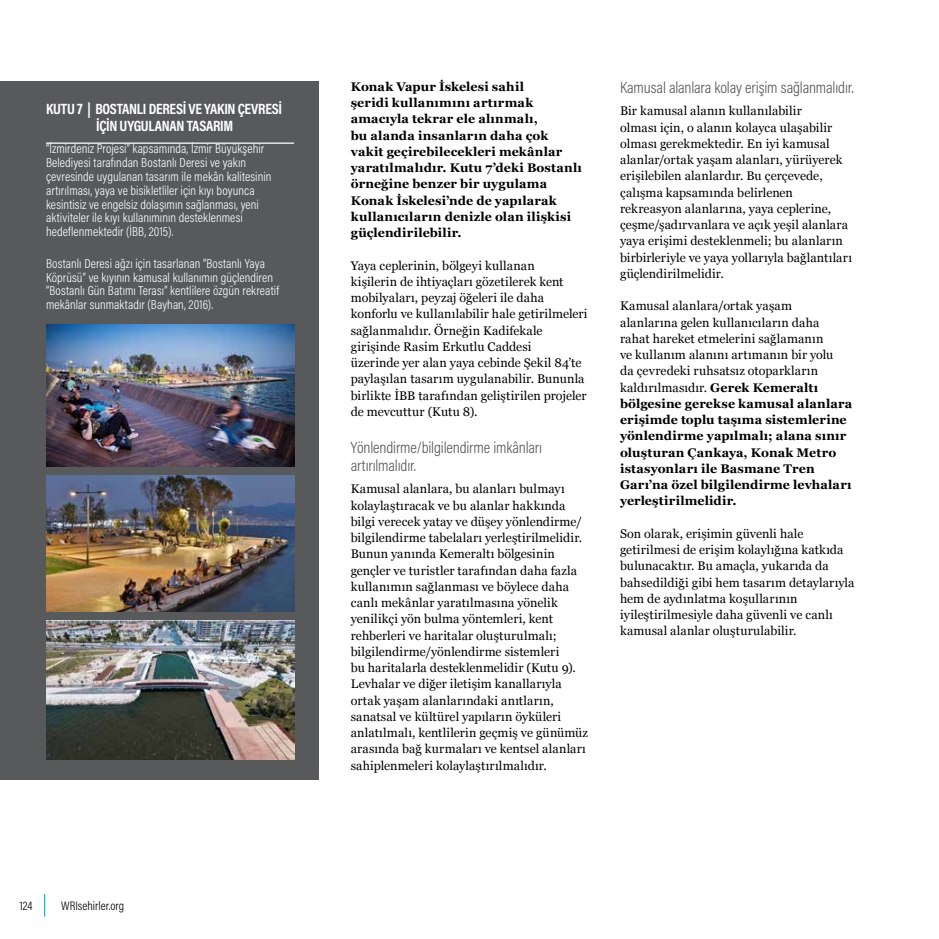
<style>
.page{position:relative;width:939px;height:939px;background:#fff}
.page>*{position:absolute;margin:0;border:0;box-sizing:border-box;transform-origin:0 0}
.t1{font:300 16.25px/18.8px "Acumin Pro Cond";letter-spacing:-.01em;color:#58595b}
.t2{font:700 15px/17.5px "Acumin Pro Cond";letter-spacing:-.015em;color:#fff;text-align:center}
.t3{font:300 13.12px/13.8px "Acumin Pro Cond";letter-spacing:.005em;color:#fff}
.t4{font:12.5px/16.2px "Georgia";letter-spacing:.01em;color:#000}
.t5{font:700 12.5px/16.2px "Georgia";letter-spacing:.01em;color:#000}
.t6{font:300 12.5px "Acumin Pro Cond";letter-spacing:.005em;color:#000}
.s1{font-weight:400}
</style>
<div class="page">
<svg style="left:44px;top:894px;width:1px;height:23px"></svg>
<div style="left:0;top:81px;width:319px;height:699px;background:#58595b"></div>
<hr style="left:46px;top:143px;width:248px;height:1px;background:#fff">
<img style="left:46px;top:324px;width:248px;height:142px">
<img style="left:46px;top:475px;width:248px;height:137px">
<img style="left:46px;top:621px;width:248px;height:139px">
<p class="t2" style="left:46px;top:99px;width:238px">KUTU 7 | BOSTANLI DERESI VE YAKIN ÇEVRESI<br>IÇIN UYGULANAN TASARIM</p>
<p class="t3" style="left:46px;top:142px;width:227px">“İzmirdeniz Projesi” kapsamında, İzmir Büyükşehir Belediyesi tarafından Bostanlı Deresi ve yakın çevresinde uygulanan tasarım ile mekân kalitesinin artırılması, yaya ve bisikletliler için kıyı boyunca kesintisiz ve engelsiz dolaşımın sağlanması, yeni aktiviteler ile kıyı kullanımının desteklenmesi hedeflenmektedir (İBB, 2015).</p>
<p class="t3" style="left:46px;top:256px;width:234px">Bostanlı Deresi ağzı için tasarlanan “Bostanlı Yaya Köprüsü” ve kıyının kamusal kullanımın güçlendiren “Bostanlı Gün Batımı Terası” kentlilere özgün rekreatif mekânlar sunmaktadır (Bayhan, 2016).</p>
<p class="t6" style="left:20px;top:898px;width:14px">124</p>
<p class="t6" style="left:61px;top:898px;width:65px">WRIsehirler.org</p>
<p class="t5" style="left:351px;top:78px;width:233px">Konak Vapur İskelesi sahil<br>şeridi kullanımını artırmak amacıyla tekrar ele alınmalı,<br>bu alanda insanların daha çok vakit geçirebilecekleri mekânlar yaratılmalıdır. Kutu 7’deki Bostanlı örneğine benzer bir uygulama<br>Konak İskelesi’nde de yapılarak kullanıcıların denizle olan ilişkisi güçlendirilebilir.</p>
<p class="t4" style="left:351px;top:257px;width:238px">Yaya ceplerinin, bölgeyi kullanan<br>kişilerin de ihtiyaçları gözetilerek kent mobilyaları, peyzaj öğeleri ile daha konforlu ve kullanılabilir hale getirilmeleri sağlanmalıdır. Örneğin Kadifekale girişinde Rasim Erkutlu Caddesi<br>üzerinde yer alan yaya cebinde Şekil 84’te paylaşılan tasarım uygulanabilir. Bununla birlikte İBB tarafından geliştirilen projeler de mevcuttur (Kutu 8).</p>
<h1 class="t1" style="left:351px;top:437px;width:193px">Yönlendirme/bilgilendirme imkânları artırılmalıdır.</h1>
<p class="t4" style="left:351px;top:480px;width:239px">Kamusal alanlara, bu alanları bulmayı kolaylaştıracak ve bu alanlar hakkında bilgi verecek yatay ve düşey yönlendirme/ bilgilendirme tabelaları yerleştirilmelidir.<br>Bunun yanında Kemeraltı bölgesinin gençler ve turistler tarafından daha fazla kullanımın sağlanması ve böylece daha canlı mekânlar yaratılmasına yönelik yenilikçi yön bulma yöntemleri, kent rehberleri ve haritalar oluşturulmalı; bilgilendirme/yönlendirme sistemleri<br>bu haritalarla desteklenmelidir (Kutu 9).<br>Levhalar ve diğer iletişim kanallarıyla ortak yaşam alanlarındaki anıtların, sanatsal ve kültürel yapıların öyküleri anlatılmalı, kentlilerin geçmiş ve günümüz arasında bağ kurmaları ve kentsel alanları sahiplenmeleri kolaylaştırılmalıdır.</p>
<h1 class="t1" style="left:620px;top:78px;width:235px">Kamusal alanlara kolay erişim sağlanmalıdır.</h1>
<p class="t4" style="left:620px;top:102px;width:233px">Bir kamusal alanın kullanılabilir<br>olması için, o alanın kolayca ulaşabilir olması gerekmektedir. En iyi kamusal alanlar/ortak yaşam alanları, yürüyerek erişilebilen alanlardır. Bu çerçevede, çalışma kapsamında belirlenen rekreasyon alanlarına, yaya ceplerine, çeşme/şadırvanlara ve açık yeşil alanlara yaya erişimi desteklenmeli; bu alanların birbirleriyle ve yaya yollarıyla bağlantıları güçlendirilmelidir.</p>
<p class="t5" style="left:620px;top:297px;width:234px"><span class="s1">Kamusal alanlara/ortak yaşam alanlarına gelen kullanıcıların daha<br>rahat hareket etmelerini sağlamanın<br>ve kullanım alanını artımanın bir yolu<br>da çevredeki ruhsatsız otoparkların kaldırılmasıdır.</span> Gerek Kemeraltı bölgesine gerekse kamusal alanlara erişimde toplu taşıma sistemlerine yönlendirme yapılmalı; alana sınır oluşturan Çankaya, Konak Metro istasyonları ile Basmane Tren Garı’na özel bilgilendirme levhaları yerleştirilmelidir.</p>
<p class="t4" style="left:620px;top:525px;width:236px">Son olarak, erişimin güvenli hale getirilmesi de erişim kolaylığına katkıda bulunacaktır. Bu amaçla, yukarıda da bahsedildiği gibi hem tasarım detaylarıyla hem de aydınlatma koşullarının iyileştirilmesiyle daha güvenli ve canlı kamusal alanlar oluşturulabilir.</p>
</div>
